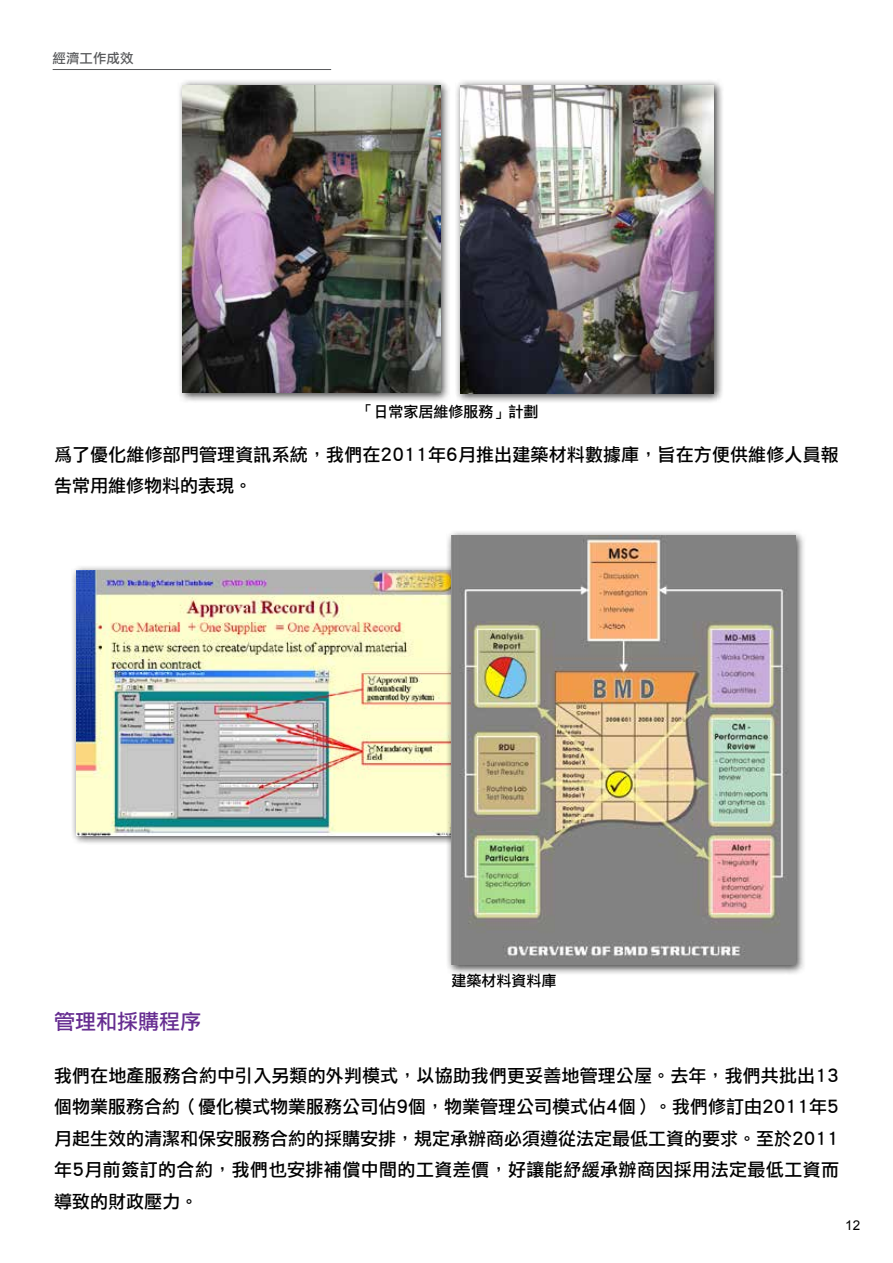
<style>
.page{position:relative;width:893px;height:1263px;background:#fff}
.page>*{position:absolute;margin:0;border:0;box-sizing:border-box;transform-origin:0 0}
.t1{font:21px "Li Hei Pro";color:#662d91}
.t2{font:18px/31.5px "Li Hei Pro";letter-spacing:.01em;color:#000}
.t3{font:15px "Li Hei Pro";color:#000}
.t4{font:13.5px "Li Hei Pro";color:#58595b}
.t5{font:13.5px "Arial";color:#000}
</style>
<div class="page">
<div style="left:71px;top:564px;width:398px;height:281px;background:#000;opacity:.75"></div>
<img style="left:77px;top:570px;width:369px;height:265px">
<div style="left:446px;top:529px;width:360px;height:446px;background:#000;opacity:.75"></div>
<img style="left:451px;top:536px;width:345px;height:429px">
<div style="left:177px;top:79px;width:273px;height:324px;background:#000;opacity:.75"></div>
<img style="left:183px;top:85px;width:257px;height:308px">
<div style="left:455px;top:79px;width:269px;height:325px;background:#000;opacity:.75"></div>
<img style="left:460px;top:85px;width:254px;height:308px">
<hr style="left:53px;top:69px;width:278px;height:1px;background:#58595b">
<p class="t4" style="left:53px;top:51px;width:82px">經濟工作成效</p>
<p class="t3" style="left:359px;top:404px;width:182px">「日常家居維修服務」計劃</p>
<p class="t2" style="left:54px;top:439px;width:786px">爲了優化維修部門管理資訊系統，我們在2011年6月推出建築材料數據庫，旨在方便供維修人員報告常用維修物料的表現。</p>
<p class="t3" style="left:451px;top:973px;width:106px">建築材料資料庫</p>
<h3 class="t1" style="left:54px;top:1011px;width:148px">管理和採購程序</h3>
<p class="t2" style="left:54px;top:1060px;width:787px;text-align:justify">我們在地產服務合約中引入另類的外判模式，以協助我們更妥善地管理公屋。去年，我們共批出13個物業服務合約（優化模式物業服務公司佔9個，物業管理公司模式佔4個）。我們修訂由2011年5月起生效的清潔和保安服務合約的採購安排，規定承辦商必須遵從法定最低工資的要求。至於2011年5月前簽訂的合約，我們也安排補償中間的工資差價，好讓能紓緩承辦商因採用法定最低工資而導致的財政壓力。</p>
<p class="t5" style="left:845px;top:1217px;width:17px">12</p>
</div>
